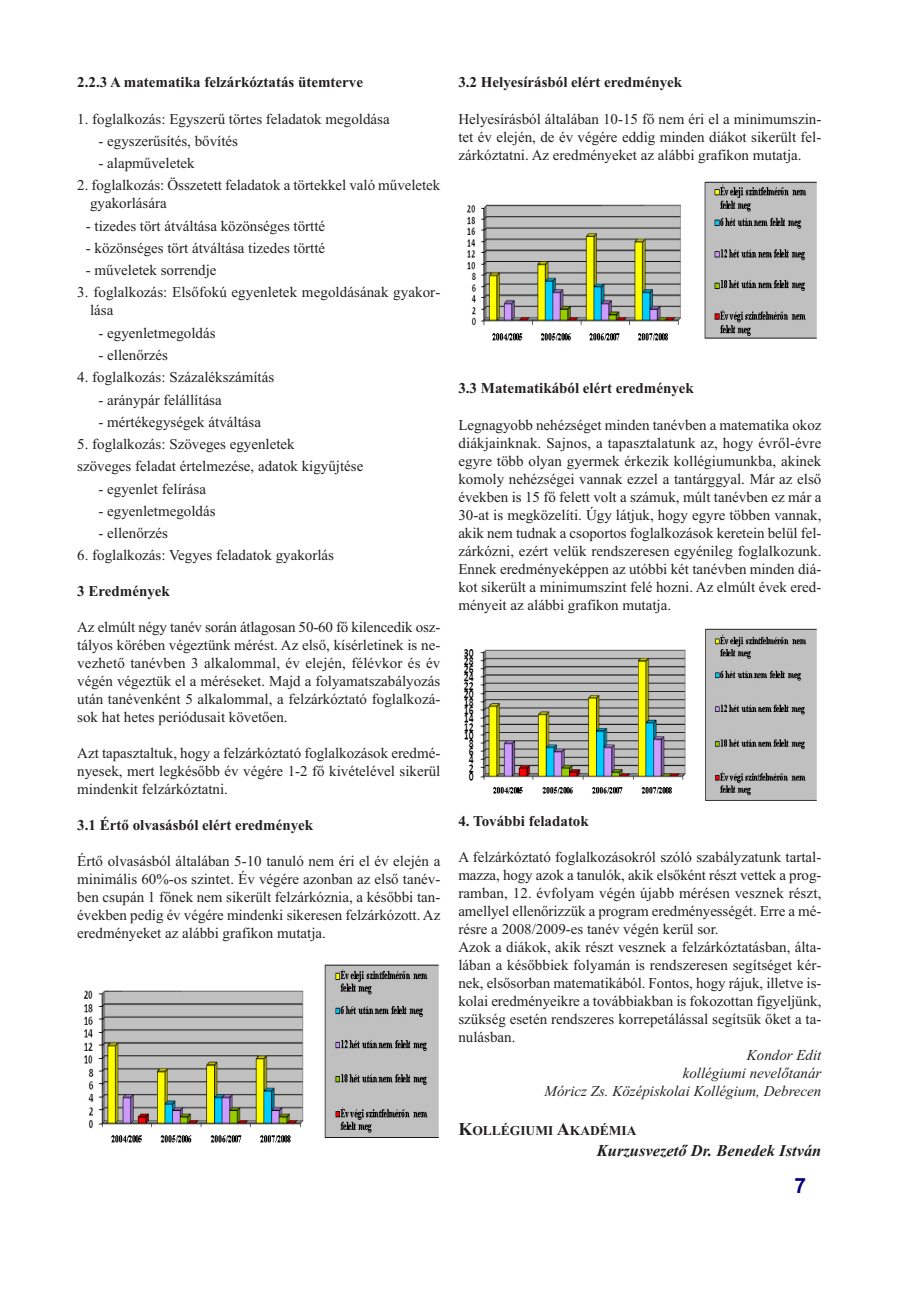
<style>
.page{position:relative;width:920px;height:1290px;background:#fff}
.page>*{position:absolute;margin:0;border:0;box-sizing:border-box;transform-origin:0 0}
.t1{font:700 21px "Arial";color:#000080}
.t2{font:italic 700 16.5px "Times New Roman";color:#231f20}
.t3{font:15px/18px "Times New Roman";color:#231f20;text-align:justify}
.t4{font:700 15px "Times New Roman";color:#231f20}
.t5{font:italic 15px/18px "Times New Roman";color:#231f20;text-align:right}
.t6{font:700 13.5px "Times New Roman";color:#231f20}
.s1{font-size:18px}
</style>
<div class="page">
<img style="left:83px;top:964px;width:356px;height:179px">
<img style="left:467px;top:181px;width:350px;height:160px">
<img style="left:463px;top:628px;width:354px;height:173px">
<p class="t4" style="left:77px;top:73px;width:287px">2.2.3 A matematika felzárkóztatás ütemterve</p>
<p class="t3" style="left:77px;top:110px;width:314px">1. foglalkozás: Egyszerű törtes feladatok megoldása</p>
<p class="t3" style="left:99px;top:132px;width:141px">- egyszerűsítés, bővítés</p>
<p class="t3" style="left:99px;top:154px;width:98px">- alapműveletek</p>
<p class="t3" style="left:90px;top:176px;width:352px;text-indent:-13px">2. foglalkozás: Összetett feladatok a törtekkel való műveletek gyakorlására</p>
<p class="t3" style="left:86px;top:217px;width:241px">- tizedes tört átváltása közönséges törtté</p>
<p class="t3" style="left:86px;top:239px;width:241px">- közönséges tört átváltása tizedes törtté</p>
<p class="t3" style="left:86px;top:261px;width:132px">- műveletek sorrendje</p>
<p class="t3" style="left:90px;top:283px;width:352px;text-indent:-13px">3. foglalkozás: Elsőfokú egyenletek megoldásának gyakor&shy;lása</p>
<p class="t3" style="left:99px;top:324px;width:119px">- egyenletmegoldás</p>
<p class="t3" style="left:99px;top:346px;width:71px">- ellenőrzés</p>
<p class="t3" style="left:77px;top:368px;width:199px">4. foglalkozás: Százalékszámítás</p>
<p class="t3" style="left:99px;top:390px;width:125px">- aránypár felállítása</p>
<p class="t3" style="left:99px;top:413px;width:164px">- mértékegységek átváltása</p>
<p class="t3" style="left:77px;top:433px;width:288px;line-height:22.2px">5. foglalkozás: Szöveges egyenletek<br>szöveges feladat értelmezése, adatok kigyűjtése</p>
<p class="t3" style="left:99px;top:479px;width:109px">- egyenlet felírása</p>
<p class="t3" style="left:99px;top:502px;width:119px">- egyenletmegoldás</p>
<p class="t3" style="left:99px;top:524px;width:71px">- ellenőrzés</p>
<p class="t3" style="left:77px;top:546px;width:258px">6. foglalkozás: Vegyes feladatok gyakorlás</p>
<p class="t4" style="left:77px;top:582px;width:94px">3 Eredmények</p>
<p class="t3" style="left:77px;top:618px;width:365px">Az elmúlt négy tanév során átlagosan 50-60 fő kilencedik osz&shy;tályos körében végeztünk mérést. Az első, kísérletinek is ne&shy;vezhető tanévben 3 alkalommal, év elején, félévkor és év végén végeztük el a méréseket. Majd a folyamatszabályozás után tanévenként 5 alkalommal, a felzárkóztató foglalkozá&shy;sok hat hetes periódusait követően.</p>
<p class="t3" style="left:77px;top:744px;width:365px">Azt tapasztaltuk, hogy a felzárkóztató foglalkozások eredmé&shy;nyesek, mert legkésőbb év végére 1-2 fő kivételével sikerül mindenkit felzárkóztatni.</p>
<p class="t4" style="left:77px;top:816px;width:237px">3.1 Értő olvasásból elért eredmények</p>
<p class="t3" style="left:77px;top:852px;width:365px">Értő olvasásból általában 5-10 tanuló nem éri el év elején a minimális 60%-os szintet. Év végére azonban az első tanév&shy;ben csupán 1 főnek nem sikerült felzárkóznia, a későbbi tan&shy;években pedig év végére mindenki sikeresen felzárkózott. Az eredményeket az alábbi grafikon mutatja.</p>
<p class="t4" style="left:458px;top:73px;width:225px">3.2 Helyesírásból elért eredmények</p>
<p class="t3" style="left:458px;top:110px;width:365px">Helyesírásból általában 10-15 fő nem éri el a minimumszin&shy;tet év elején, de év végére eddig minden diákot sikerült fel&shy;zárkóztatni. Az eredményeket az alábbi grafikon mutatja.</p>
<p class="t4" style="left:458px;top:379px;width:237px">3.3 Matematikából elért eredmények</p>
<p class="t3" style="left:458px;top:416px;width:365px">Legnagyobb nehézséget minden tanévben a matematika okoz diákjainknak. Sajnos, a tapasztalatunk az, hogy évről-évre egyre több olyan gyermek érkezik kollégiumunkba, akinek komoly nehézségei vannak ezzel a tantárggyal. Már az első években is 15 fő felett volt a számuk, múlt tanévben ez már a 30-at is megközelíti. Úgy látjuk, hogy egyre többen vannak, akik nem tudnak a csoportos foglalkozások keretein belül fel&shy;zárkózni, ezért velük rendszeresen egyénileg foglalkozunk.<br>Ennek eredményeképpen az utóbbi két tanévben minden diá&shy;kot sikerült a minimumszint felé hozni. Az elmúlt évek ered&shy;ményeit az alábbi grafikon mutatja.</p>
<p class="t4" style="left:458px;top:811px;width:132px">4. További feladatok</p>
<p class="t3" style="left:458px;top:848px;width:365px;text-align:left">A felzárkóztató foglalkozásokról szóló szabályzatunk tartal&shy;mazza, hogy azok a tanulók, akik elsőként részt vettek a prog&shy;ramban, 12. évfolyam végén újabb mérésen vesznek részt, amellyel ellenőrizzük a program eredményességét. Erre a mé&shy;résre a 2008/2009-es tanév végén kerül sor.<br>Azok a diákok, akik részt vesznek a felzárkóztatásban, álta&shy;lában a későbbiek folyamán is rendszeresen segítséget kér&shy;nek, elsősorban matematikából. Fontos, hogy rájuk, illetve is&shy;kolai eredményeikre a továbbiakban is fokozottan figyeljünk, szükség esetén rendszeres korrepetálással segítsük őket a ta&shy;nulásban.</p>
<p class="t5" style="left:544px;top:1046px;width:278px">Kondor Edit<br>kollégiumi nevelőtanár<br>Móricz Zs. Középiskolai Kollégium, Debrecen</p>
<p class="t6" style="left:458px;top:1123px;width:180px"><span class="s1">K</span>OLLÉGIUMI <span class="s1">A</span>KADÉMIA</p>
<p class="t2" style="left:597px;top:1141px;width:226px">Kurzusvezető Dr. Benedek István</p>
<h1 class="t1" style="left:794px;top:1173px;width:13px">7</h1>
</div>
